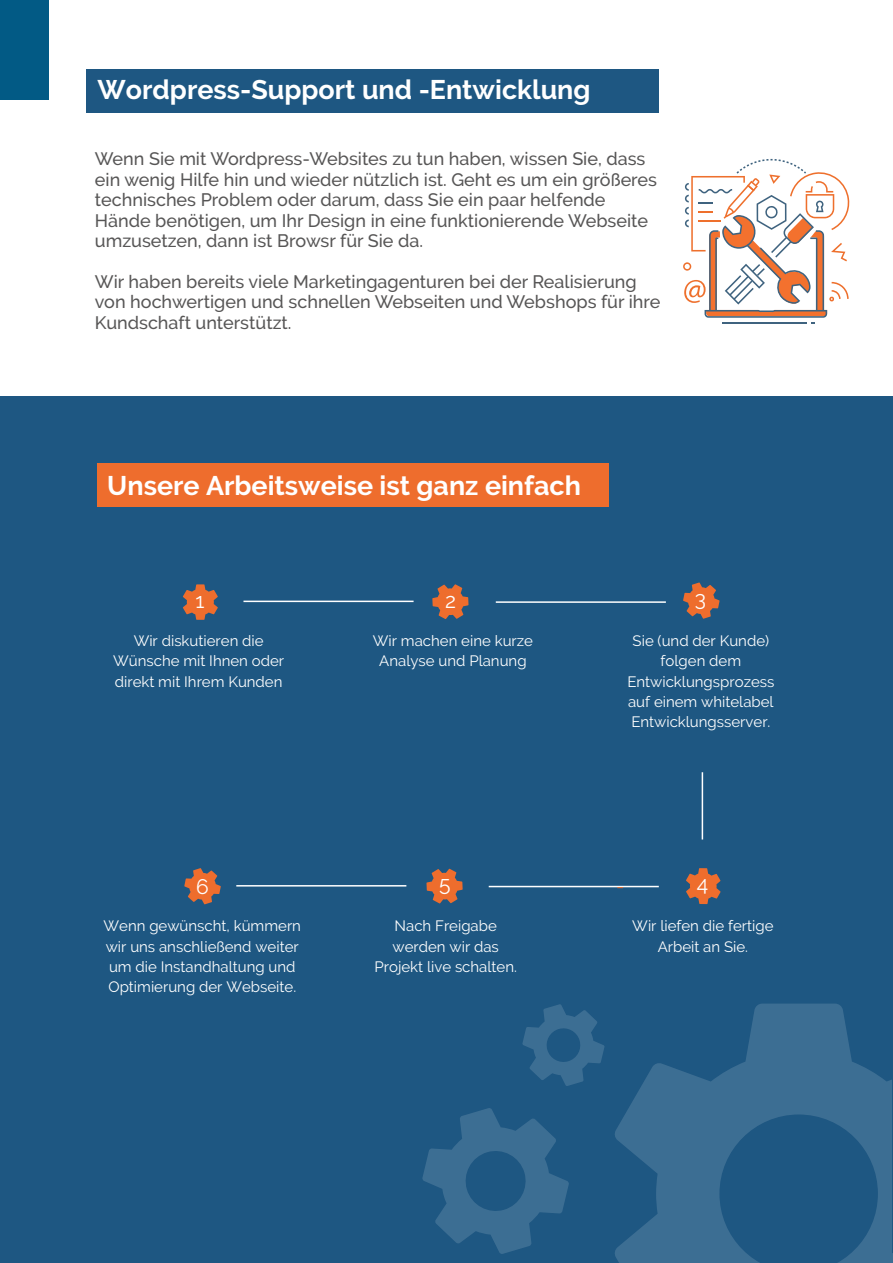
<style>
.page{position:relative;width:893px;height:1263px;background:#fff}
.page>*{position:absolute;margin:0;border:0;box-sizing:border-box;transform-origin:0 0}
.t1{font:700 26.85px "Raleway";color:#fff}
.t2{font:21px "Raleway";color:#fff}
.t3{font:500 18px/20.4px "Raleway";color:#575656}
.t4{font:15px/20.4px "Raleway";color:#fff;text-align:center}
</style>
<div class="page">
<div style="left:0;top:0;width:49px;height:99px;background:#025a85"></div>
<div style="left:0;top:396px;width:893px;height:867px;background:#1e5782"></div>
<svg style="left:615px;top:1003px;width:278px;height:260px"></svg>
<svg style="left:422px;top:1108px;width:147px;height:146px"></svg>
<svg style="left:522px;top:1004px;width:83px;height:82px"></svg>
<div style="left:97px;top:463px;width:511px;height:44px;background:#ee6d2d"></div>
<hr style="left:243px;top:601px;width:171px;height:1px;background:#fff">
<hr style="left:496px;top:601px;width:170px;height:2px;background:#fff">
<hr style="left:702px;top:772px;width:1px;height:67px;background:#fff">
<hr style="left:489px;top:886px;width:170px;height:1px;background:#fff">
<hr style="left:236px;top:885px;width:170px;height:1px;background:#fff">
<svg style="left:183px;top:584px;width:35px;height:36px"></svg>
<svg style="left:432px;top:584px;width:36px;height:35px"></svg>
<svg style="left:426px;top:869px;width:37px;height:34px"></svg>
<svg style="left:683px;top:582px;width:37px;height:37px"></svg>
<svg style="left:184px;top:868px;width:37px;height:36px"></svg>
<svg style="left:686px;top:868px;width:35px;height:36px"></svg>
<div style="left:87px;top:69px;width:572px;height:44px;background:#1e5782"></div>
<svg style="left:683px;top:159px;width:167px;height:165px"></svg>
<h1 class="t1" style="left:98px;top:74px;width:494px">Wordpress-Support und -Entwicklung</h1>
<p class="t3" style="left:95px;top:151px;width:564px">Wenn Sie mit Wordpress-Websites zu tun haben, wissen Sie, dass ein wenig Hilfe hin und wieder n¸tzlich ist. Geht es um ein grˆfleres technisches Problem oder darum, dass Sie ein paar helfende H‰nde benˆtigen, um Ihr Design in eine funktionierende Webseite umzusetzen, dann ist Browsr f¸r Sie da.</p>
<p class="t3" style="left:95px;top:273px;width:567px">Wir haben bereits viele Marketingagenturen bei der Realisierung von hochwertigen und schnellen Webseiten und Webshops f¸r ihre<br>Kundschaft unterst¸tzt.</p>
<h1 class="t1" style="left:107px;top:470px;width:475px">Unsere Arbeitsweise ist ganz einfach</h1>
<p class="t2" style="left:195px;top:589px;width:10px">1</p>
<p class="t2" style="left:695px;top:587px;width:13px">3</p>
<p class="t2" style="left:445px;top:589px;width:12px">2</p>
<p class="t4" style="left:113px;top:630px;width:173px">Wir diskutieren die<br>W¸nsche mit Ihnen oder direkt mit Ihrem Kunden</p>
<p class="t4" style="left:373px;top:630px;width:162px">Wir machen eine kurze<br>Analyse und Planung</p>
<p class="t4" style="left:627px;top:630px;width:149px">Sie (und der Kunde) folgen dem<br>Entwicklungsprozess auf einem whitelabel<br>Entwicklungsserver.</p>
<p class="t2" style="left:196px;top:874px;width:14px">6</p>
<p class="t2" style="left:439px;top:872px;width:13px">5</p>
<p class="t2" style="left:697px;top:872px;width:13px">4</p>
<p class="t4" style="left:104px;top:916px;width:199px;text-align:left">Wenn gew¸nscht, k¸mmern wir uns anschlieflend weiter um die Instandhaltung und<br>Optimierung der Webseite.</p>
<p class="t4" style="left:374px;top:916px;width:144px">Nach Freigabe werden wir das<br>Projekt live schalten.</p>
<p class="t4" style="left:632px;top:916px;width:143px">Wir liefen die fertige<br>Arbeit an Sie.</p>
</div>
